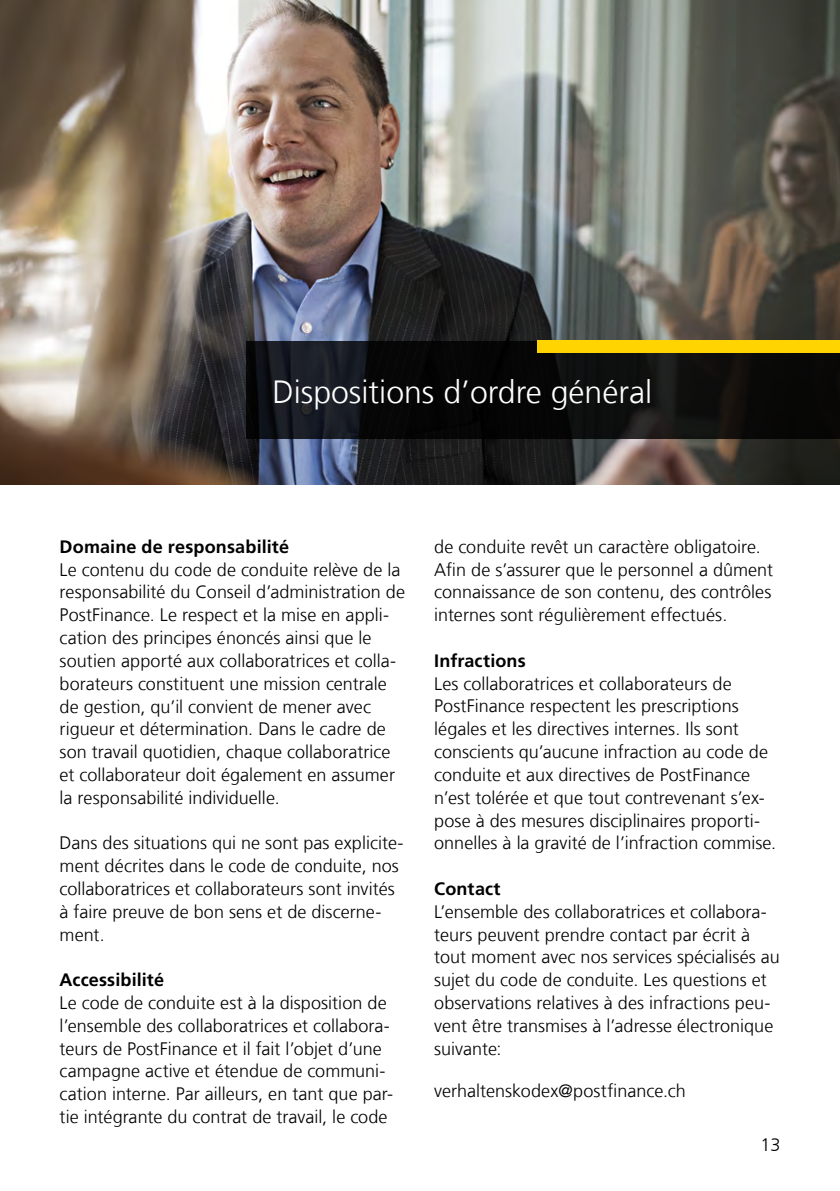
<style>
.page{position:relative;width:840px;height:1191px;background:#fff}
.page>*{position:absolute;margin:0;border:0;box-sizing:border-box;transform-origin:0 0}
.t1{font:300 32px "Frutiger LT Com";color:#fff}
.t2{font:300 18px/22.8px "Frutiger LT Com";letter-spacing:.005em;color:#000}
.t3{font:700 18px "Frutiger LT Com";letter-spacing:.01em;color:#000}
</style>
<div class="page">
<img style="left:0;top:0;width:839px;height:484px">
<svg style="left:247px;top:341px;width:592px;height:98px;fill:#090909"></svg>
<div style="left:537px;top:341px;width:302px;height:12px;background:#ffd400"></div>
<h2 class="t1" style="left:272px;top:373px;width:381px">Dispositions d’ordre général</h2>
<h3 class="t3" style="left:60px;top:536px;width:231px">Domaine de responsabilité</h3>
<p class="t2" style="left:60px;top:558px;width:347px">Le contenu du code de conduite relève de la responsabilité du Conseil d’administration de PostFinance. Le respect et la mise en appli&shy;cation des principes énoncés ainsi que le soutien apporté aux collaboratrices et colla&shy;borateurs constituent une mission centrale de gestion, qu’il convient de mener avec rigueur et détermination. Dans le cadre de son travail quotidien, chaque collaboratrice et collaborateur doit également en assumer la responsabilité individuelle.</p>
<p class="t2" style="left:60px;top:832px;width:345px">Dans des situations qui ne sont pas explicite&shy;ment décrites dans le code de conduite, nos collaboratrices et collaborateurs sont invités à faire preuve de bon sens et de discerne&shy;ment.</p>
<h3 class="t3" style="left:60px;top:969px;width:106px">Accessibilité</h3>
<p class="t2" style="left:60px;top:991px;width:335px">Le code de conduite est à la disposition de l’ensemble des collaboratrices et collabora&shy;teurs de PostFinance et il fait l’objet d’une campagne active et étendue de communi&shy;cation interne. Par ailleurs, en tant que par&shy;tie intégrante du contrat de travail, le code</p>
<p class="t2" style="left:434px;top:535px;width:340px">de conduite revêt un caractère obligatoire.<br>Afin de s’assurer que le personnel a dûment connaissance de son contenu, des contrôles internes sont régulièrement effectués.</p>
<h3 class="t3" style="left:434px;top:650px;width:93px">Infractions</h3>
<p class="t2" style="left:434px;top:672px;width:343px">Les collaboratrices et collaborateurs de PostFinance respectent les prescriptions légales et les directives internes. Ils sont conscients qu’aucune infraction au code de conduite et aux directives de PostFinance n’est tolérée et que tout contrevenant s’ex&shy;pose à des mesures disciplinaires proporti&shy;onnelles à la gravité de l’infraction commise.</p>
<h3 class="t3" style="left:434px;top:878px;width:68px">Contact</h3>
<p class="t2" style="left:434px;top:900px;width:347px">L’ensemble des collaboratrices et collabora&shy;teurs peuvent prendre contact par écrit à tout moment avec nos services spécialisés au sujet du code de conduite. Les questions et observations relatives à des infractions peu&shy;vent être transmises à l’adresse électronique suivante:</p>
<p class="t2" style="left:434px;top:1080px;width:253px">verhaltenskodex@postfinance.ch</p>
<p class="t2" style="left:760px;top:1133px;width:22px">13</p>
</div>
